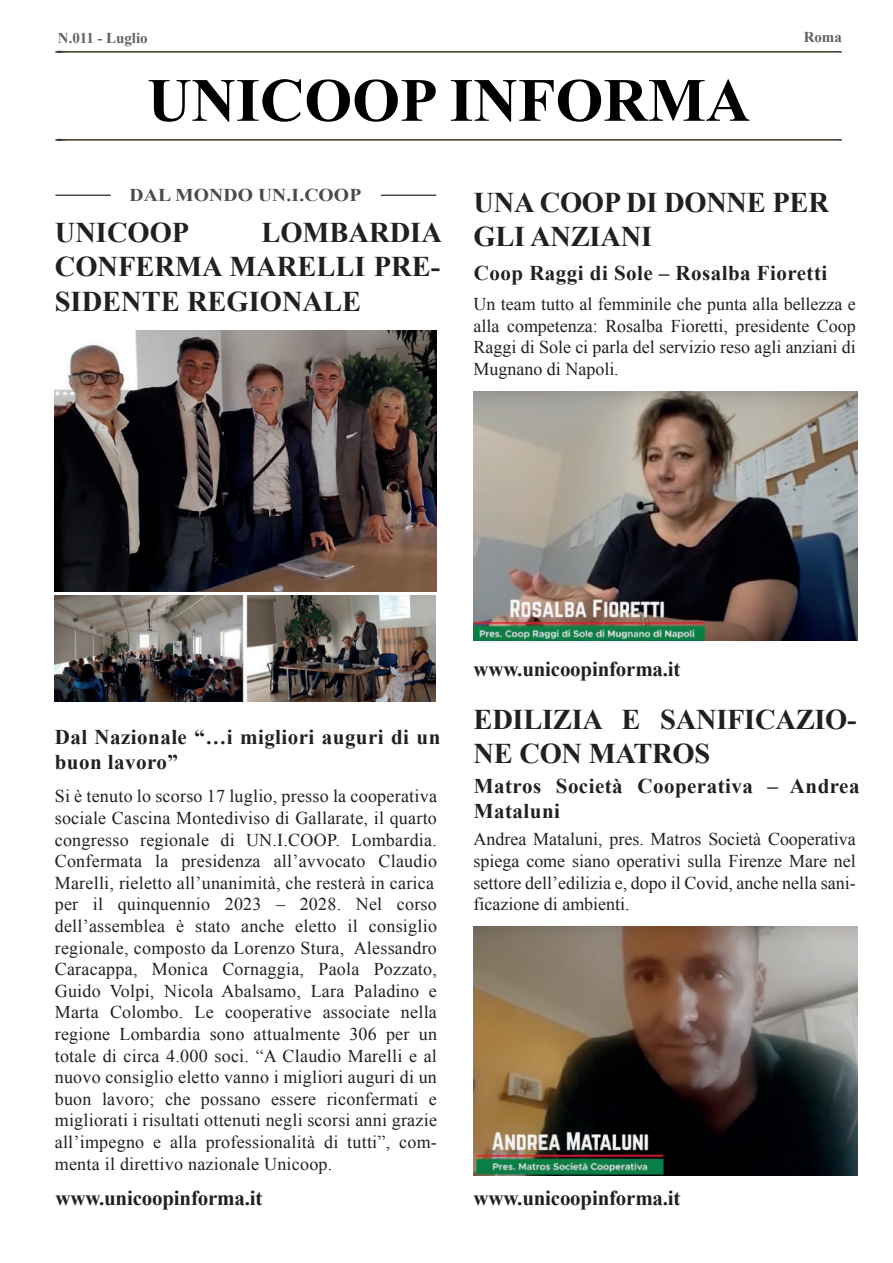
<style>
.page{position:relative;width:893px;height:1263px;background:#fff}
.page>*{position:absolute;margin:0;border:0;box-sizing:border-box;transform-origin:0 0}
.t1{font:700 61.5px "Times New Roman";color:#000001}
.t2{font:700 28.5px/34.2px "Times New Roman";letter-spacing:-.01em;color:#231f20}
.t3{font:700 21px/25.2px "Times New Roman";letter-spacing:.02em;color:#231f20}
.t4{font:700 21px "Times New Roman";letter-spacing:-.01em;color:#231f20}
.t5{font:18px/21.6px "Times New Roman";letter-spacing:.015em;color:#231f20;text-align:justify}
.t6{font:700 18px "Times New Roman";letter-spacing:.005em;color:#484b4d;scale:1.09 1}
.t7{font:700 15px "Times New Roman";letter-spacing:-.005em;color:#5f6162}
</style>
<div class="page">
<svg style="left:55px;top:138px;width:787px;height:4px"></svg>
<svg style="left:55px;top:50px;width:787px;height:3px"></svg>
<hr style="left:55px;top:195px;width:56px;height:1px;background:#484b4d">
<hr style="left:381px;top:195px;width:55px;height:1px;background:#484b4d">
<img style="left:474px;top:391px;width:384px;height:249px">
<img style="left:474px;top:926px;width:384px;height:249px">
<img style="left:55px;top:331px;width:381px;height:261px">
<img style="left:54px;top:596px;width:382px;height:105px">
<p class="t7" style="left:58px;top:28px;width:91px">N.011 - Luglio</p>
<p class="t7" style="left:804px;top:26px;width:40px">Roma</p>
<h1 class="t1" style="left:147px;top:58px;width:604px">UNICOOP INFORMA</h1>
<p class="t6" style="left:130px;top:183px;width:214px">DAL MONDO UN.I.COOP</p>
<h2 class="t2" style="left:55px;top:215px;width:136px">UNICOOP</h2>
<h2 class="t2" style="left:55px;top:215px;width:389px;text-align:justify;text-indent:207px">LOMBARDIA CONFERMA MARELLI PRE-SIDENTE REGIONALE</h2>
<h2 class="t2" style="left:474px;top:184px;width:357px">UNA COOP DI DONNE PER<br>GLI ANZIANI</h2>
<p class="t3" style="left:474px;top:260px;width:355px">Coop Raggi di Sole – Rosalba Fioretti</p>
<p class="t5" style="left:474px;top:293px;width:384px">Un team tutto al femminile che punta alla bellezza e alla competenza: Rosalba Fioretti, presidente Coop Raggi di Sole ci parla del servizio reso agli anziani di Mugnano di Napoli.</p>
<p class="t3" style="left:55px;top:724px;width:387px">Dal Nazionale “…i migliori auguri di un buon lavoro”</p>
<p class="t5" style="left:55px;top:785px;width:384px;text-align:left">Si è tenuto lo scorso 17 luglio, presso la cooperativa sociale Cascina Montediviso di Gallarate, il quarto congresso regionale di UN.I.COOP. Lombardia.<br>Confermata la presidenza all’avvocato Claudio Marelli, rieletto all’unanimità, che resterà in carica per il quinquennio 2023 – 2028. Nel corso dell’assemblea è stato anche eletto il consiglio regionale, composto da Lorenzo Stura, Alessandro Caracappa, Monica Cornaggia, Paola Pozzato, Guido Volpi, Nicola Abalsamo, Lara Paladino e Marta Colombo. Le cooperative associate nella regione Lombardia sono attualmente 306 per un totale di circa 4.000 soci. “A Claudio Marelli e al nuovo consiglio eletto vanno i migliori auguri di un buon lavoro; che possano essere riconfermati e migliorati i risultati ottenuti negli scorsi anni grazie all’impegno e alla professionalità di tutti”, com&shy;menta il direttivo nazionale Unicoop.</p>
<p class="t4" style="left:474px;top:654px;width:208px">www.unicoopinforma.it</p>
<h2 class="t2" style="left:474px;top:701px;width:384px">EDILIZIA E SANIFICAZIO-<br>NE CON MATROS</h2>
<p class="t3" style="left:474px;top:773px;width:387px">Matros Società Cooperativa – Andrea<br>Mataluni</p>
<p class="t5" style="left:474px;top:828px;width:384px">Andrea Mataluni, pres. Matros Società Cooperativa spiega come siano operativi sulla Firenze Mare nel settore dell’edilizia e, dopo il Covid, anche nella sani&shy;ficazione di ambienti.</p>
<p class="t4" style="left:55px;top:1183px;width:208px">www.unicoopinforma.it</p>
<p class="t4" style="left:474px;top:1183px;width:208px">www.unicoopinforma.it</p>
</div>
